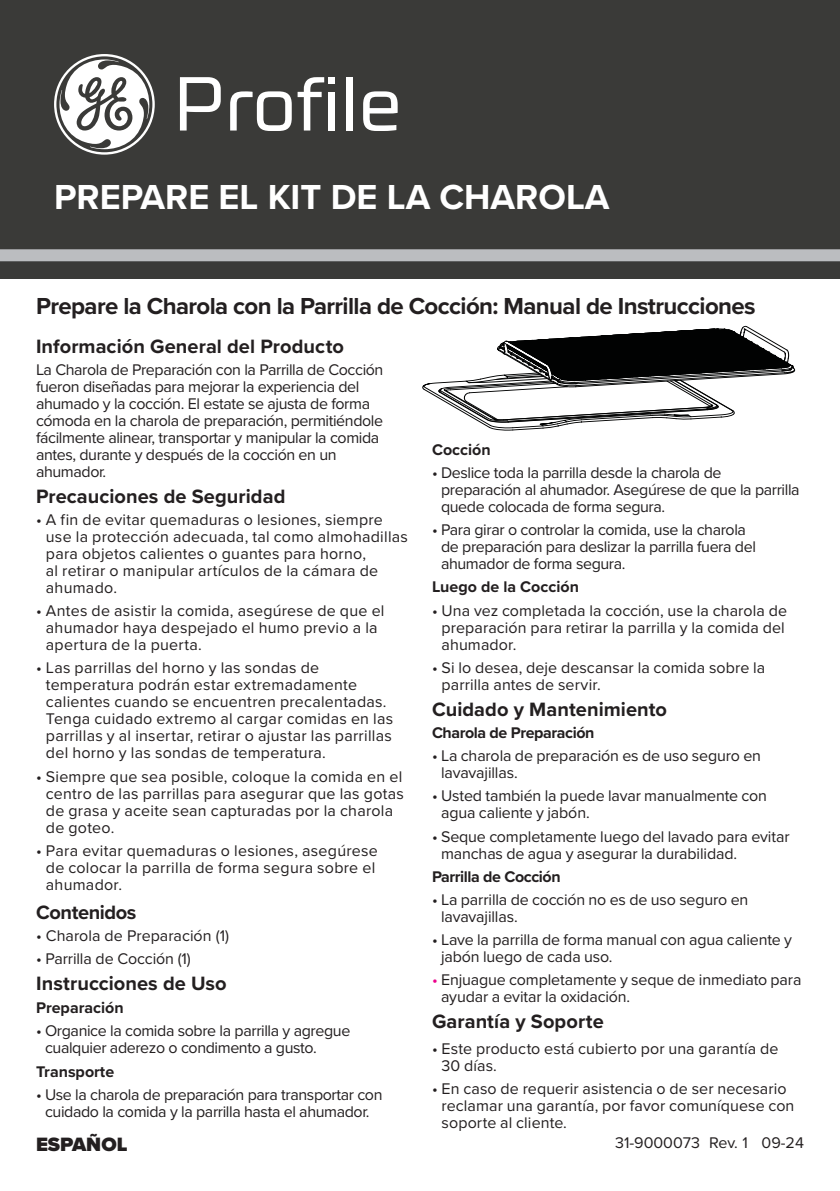
<style>
.page{position:relative;width:840px;height:1191px;background:#fff}
.page>*{position:absolute;margin:0;border:0;box-sizing:border-box;transform-origin:0 0}
.t1{font:700 36px "Proxima Nova";color:#fff}
.t2{font:700 24px "Proxima Nova";letter-spacing:-.025em;color:#231f20}
.t3{font:700 20px "Proxima Nova";letter-spacing:.005em;color:#231f20}
.t4{font:700 20px "Proxima Nova";letter-spacing:-.02em;color:#231f20}
.t5{font:900 20px "Proxima Nova";color:#231f20}
.t6{font:16px/17px "Proxima Nova";letter-spacing:-.005em;color:#231f20}
.t7{font:16px/17px "Proxima Nova";letter-spacing:.015em;color:#231f20}
.t8{font:16px/17px "Proxima Nova";letter-spacing:-.025em;color:#231f20}
.t9{font:700 16px "Proxima Nova";color:#231f20}
.t10{font:700 16px "Proxima Nova";letter-spacing:-.025em;color:#231f20}
.s1{color:#ec008c}
</style>
<div class="page">
<div style="left:0;top:0;width:839px;height:278px;background:#3a3a38"></div>
<svg style="left:54px;top:54px;width:101px;height:101px"></svg>
<svg style="left:180px;top:77px;width:40px;height:53px"></svg>
<div style="left:328px;top:92px;width:7px;height:38px;background:#fff"></div>
<div style="left:328px;top:77px;width:7px;height:7px;background:#fff"></div>
<div style="left:346px;top:77px;width:6px;height:53px;background:#fff"></div>
<svg style="left:363px;top:91px;width:34px;height:40px"></svg>
<svg style="left:297px;top:77px;width:27px;height:53px"></svg>
<svg style="left:230px;top:91px;width:61px;height:40px"></svg>
<div style="left:0;top:249px;width:839px;height:12px;background:#bbbdc0"></div>
<svg style="left:422px;top:326px;width:372px;height:104px"></svg>
<h1 class="t1" style="left:54px;top:183px;width:556px">PREPARE EL KIT DE LA CHAROLA</h1>
<h2 class="t2" style="left:36px;top:297px;width:720px">Prepare la Charola con la Parrilla de Cocción: Manual de Instrucciones</h2>
<p class="t3" style="left:36px;top:339px;width:309px">Información General del Producto</p>
<p class="t8" style="left:36px;top:362px;width:349px">La Charola de Preparación con la Parrilla de Cocción fueron diseñadas para mejorar la experiencia del ahumado y la cocción. El estate se ajusta de forma cómoda en la charola de preparación, permitiéndole fácilmente alinear, transportar y manipular la comida antes, durante y después de la cocción en un ahumador.</p>
<p class="t3" style="left:36px;top:489px;width:251px">Precauciones de Seguridad</p>
<p class="t7" style="left:46px;top:513px;width:363px;text-indent:-10px">• A fin de evitar quemaduras o lesiones, siempre use la protección adecuada, tal como almohadillas para objetos calientes o guantes para horno,<br>al retirar o manipular artículos de la cámara de ahumado.</p>
<p class="t7" style="left:46px;top:604px;width:340px;text-indent:-10px">• Antes de asistir la comida, asegúrese de que el ahumador haya despejado el humo previo a la apertura de la puerta.</p>
<p class="t7" style="left:46px;top:661px;width:348px;text-indent:-10px">• Las parrillas del horno y las sondas de temperatura podrán estar extremadamente calientes cuando se encuentren precalentadas.<br>Tenga cuidado extremo al cargar comidas en las parrillas y al insertar, retirar o ajustar las parrillas del horno y las sondas de temperatura.</p>
<p class="t7" style="left:46px;top:769px;width:359px;text-indent:-10px">• Siempre que sea posible, coloque la comida en el centro de las parrillas para asegurar que las gotas de grasa y aceite sean capturadas por la charola de goteo.</p>
<p class="t7" style="left:46px;top:843px;width:333px;text-indent:-10px">• Para evitar quemaduras o lesiones, asegúrese de colocar la parrilla de forma segura sobre el ahumador.</p>
<p class="t4" style="left:36px;top:905px;width:102px">Contenidos</p>
<p class="t6" style="left:36px;top:928px;width:194px">• Charola de Preparación (1)</p>
<p class="t6" style="left:36px;top:952px;width:156px">• Parrilla de Cocción (1)</p>
<p class="t3" style="left:36px;top:976px;width:192px">Instrucciones de Uso</p>
<p class="t9" style="left:36px;top:1002px;width:89px">Preparación</p>
<p class="t8" style="left:45px;top:1024px;width:306px;text-indent:-9px">• Organice la comida sobre la parrilla y agregue cualquier aderezo o condimento a gusto.</p>
<p class="t9" style="left:36px;top:1065px;width:80px">Transporte</p>
<p class="t8" style="left:36px;top:1087px;width:348px;text-align:center">• Use la charola de preparación para transportar con cuidado la comida y la parrilla hasta el ahumador.</p>
<p class="t9" style="left:432px;top:443px;width:60px">Cocción</p>
<p class="t8" style="left:441px;top:466px;width:360px;text-indent:-9px">• Deslice toda la parrilla desde la charola de preparación al ahumador. Asegúrese de que la parrilla quede colocada de forma segura.</p>
<p class="t8" style="left:441px;top:523px;width:316px;text-indent:-9px">• Para girar o controlar la comida, use la charola de preparación para deslizar la parrilla fuera del ahumador de forma segura.</p>
<p class="t9" style="left:432px;top:581px;width:148px">Luego de la Cocción</p>
<p class="t6" style="left:441px;top:603px;width:347px;text-indent:-10px">• Una vez completada la cocción, use la charola de preparación para retirar la parrilla y la comida del ahumador.</p>
<p class="t6" style="left:441px;top:660px;width:325px;text-indent:-10px">• Si lo desea, deje descansar la comida sobre la parrilla antes de servir.</p>
<p class="t3" style="left:432px;top:702px;width:236px">Cuidado y Mantenimiento</p>
<p class="t10" style="left:432px;top:726px;width:164px">Charola de Preparación</p>
<p class="t6" style="left:441px;top:749px;width:321px;text-indent:-9px">• La charola de preparación es de uso seguro en lavavajillas.</p>
<p class="t6" style="left:441px;top:789px;width:327px;text-indent:-9px">• Usted también la puede lavar manualmente con agua caliente y jabón.</p>
<p class="t6" style="left:441px;top:829px;width:350px;text-indent:-9px">• Seque completamente luego del lavado para evitar manchas de agua y asegurar la durabilidad.</p>
<p class="t10" style="left:432px;top:870px;width:130px">Parrilla de Cocción</p>
<p class="t6" style="left:441px;top:892px;width:309px;text-indent:-9px">• La parrilla de cocción no es de uso seguro en lavavajillas.</p>
<p class="t6" style="left:441px;top:932px;width:352px;text-indent:-9px">• Lave la parrilla de forma manual con agua caliente y jabón luego de cada uso.</p>
<p class="t6" style="left:441px;top:972px;width:362px;text-indent:-9px"><span class="s1">•</span> Enjuague completamente y seque de inmediato para ayudar a evitar la oxidación.</p>
<p class="t3" style="left:432px;top:1013px;width:173px">Garantía y Soporte</p>
<p class="t6" style="left:441px;top:1041px;width:338px;text-indent:-10px">• Este producto está cubierto por una garantía de<br>30 días.</p>
<p class="t6" style="left:441px;top:1082px;width:354px;text-indent:-10px">• En caso de requerir asistencia o de ser necesario reclamar una garantía, por favor comuníquese con soporte al cliente.</p>
<p class="t5" style="left:36px;top:1137px;width:93px">ESPAÑOL</p>
<p class="t6" style="left:614px;top:1135px;width:190px">31-9000073 Rev. 1 09-24</p>
</div>
